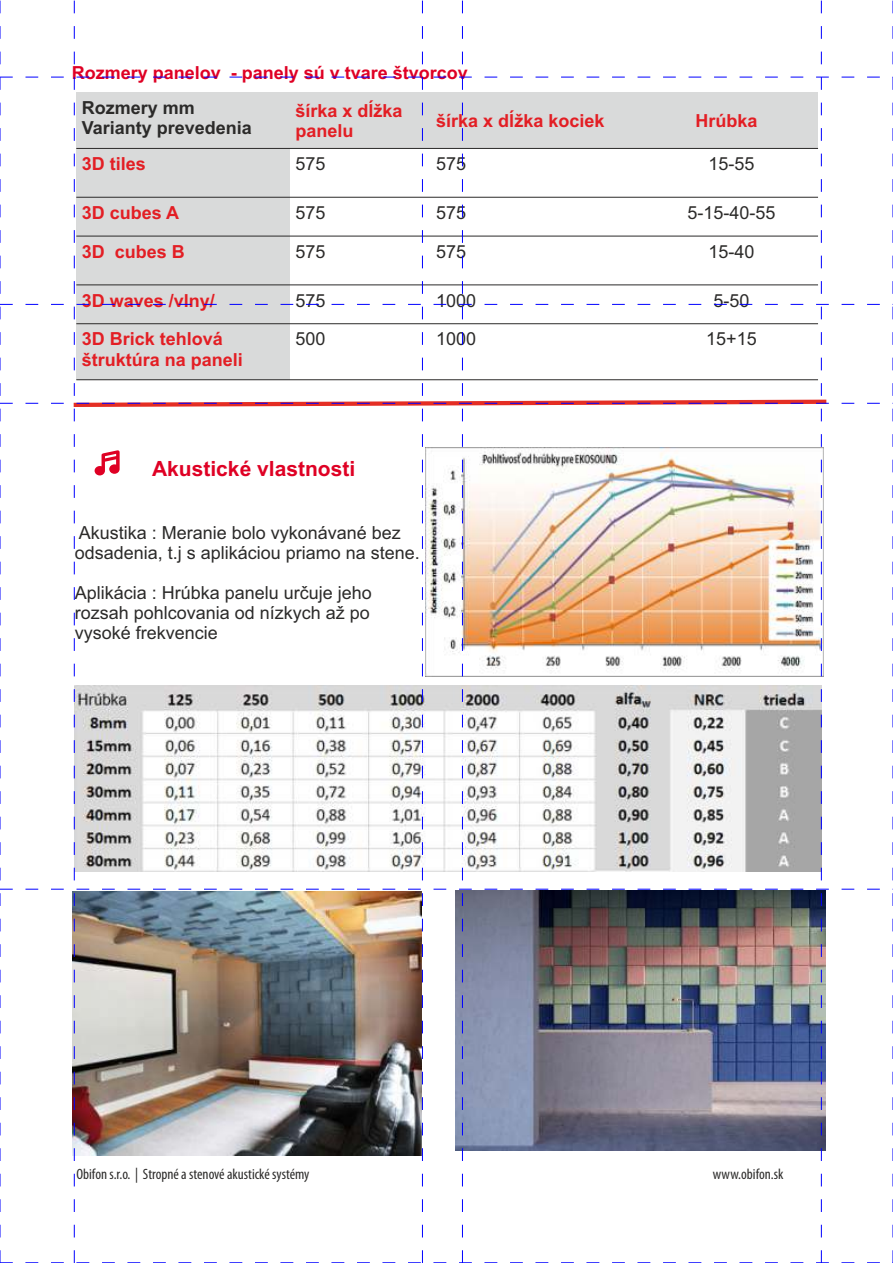
<style>
.page{position:relative;width:893px;height:1263px;background:#fff}
.page>*{position:absolute;margin:0;border:0;box-sizing:border-box;transform-origin:0 0}
.t1{font:700 21px "Arial";color:#df0024}
.t2{font:18px/20.1px "Arial";color:#2b2a29;text-align:justify}
.t3{font:700 18px/20.1px "Arial";color:#e31e24}
.t4{font:700 18px "Arial";color:#df0024}
.t5{font:700 18px/20.1px "Arial";color:#2b2a29}
.t6{font:condensed 15px "Myriad Pro";color:#2b2a29}
</style>
<div class="page">
<img style="left:0;top:0;width:893px;height:1263px">
<p class="t4" style="left:72px;top:66px;width:398px">Rozmery panelov - panely sú v tvare štvorcov</p>
<p class="t5" style="left:82px;top:99px;width:172px">Rozmery mm<br>Varianty prevedenia</p>
<p class="t3" style="left:296px;top:102px;width:109px">šírka x dĺžka panelu</p>
<p class="t3" style="left:436px;top:112px;width:170px">šírka x dĺžka kociek</p>
<p class="t3" style="left:695px;top:112px;width:64px">Hrúbka</p>
<p class="t3" style="left:82px;top:155px;width:66px">3D tiles</p>
<p class="t2" style="left:296px;top:155px;width:32px">575</p>
<p class="t2" style="left:436px;top:155px;width:32px">575</p>
<p class="t2" style="left:708px;top:155px;width:48px">15-55</p>
<p class="t3" style="left:82px;top:204px;width:99px">3D cubes A</p>
<p class="t2" style="left:296px;top:204px;width:32px">575</p>
<p class="t2" style="left:436px;top:204px;width:32px">575</p>
<p class="t2" style="left:687px;top:204px;width:90px">5-15-40-55</p>
<p class="t3" style="left:82px;top:243px;width:105px">3D cubes B</p>
<p class="t2" style="left:296px;top:243px;width:32px">575</p>
<p class="t2" style="left:436px;top:243px;width:32px">575</p>
<p class="t2" style="left:708px;top:243px;width:48px">15-40</p>
<p class="t3" style="left:82px;top:292px;width:135px">3D waves /vlny/</p>
<p class="t2" style="left:296px;top:292px;width:32px">575</p>
<p class="t2" style="left:436px;top:292px;width:42px">1000</p>
<p class="t2" style="left:713px;top:292px;width:38px">5-50</p>
<p class="t3" style="left:82px;top:331px;width:163px">3D Brick tehlová štruktúra na paneli</p>
<p class="t2" style="left:296px;top:331px;width:32px">500</p>
<p class="t2" style="left:436px;top:331px;width:42px">1000</p>
<p class="t2" style="left:706px;top:331px;width:52px">15+15</p>
<p class="t1" style="left:152px;top:460px;width:205px">Akustické vlastnosti</p>
<p class="t2" style="left:75px;top:524px;width:347px">Akustika : Meranie bolo vykonávané bez odsadenia, t.j s aplikáciou priamo na stene.</p>
<p class="t2" style="left:75px;top:584px;width:299px">Aplikácia : Hrúbka panelu určuje jeho rozsah pohlcovania od nízkych až po vysoké frekvencie</p>
<p class="t6" style="left:77px;top:1167px;width:234px">Obifon s.r.o. | Stropné a stenové akustické systémy</p>
<p class="t6" style="left:713px;top:1167px;width:72px">www.obifon.sk</p>
</div>
